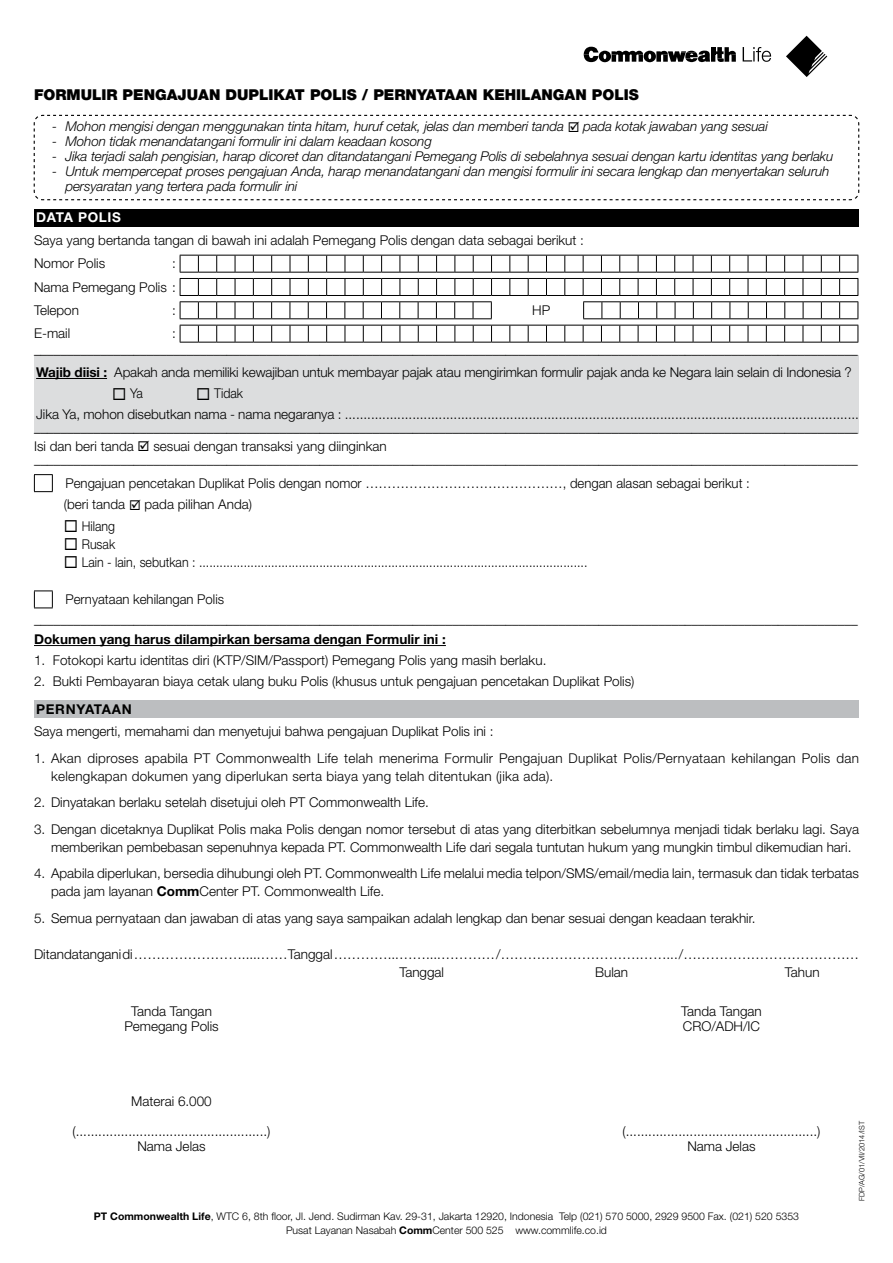
<style>
.page{position:relative;width:893px;height:1263px;background:#fff}
.page>*{position:absolute;margin:0;border:0;box-sizing:border-box;transform-origin:0 0}
.t1{font:900 15px "Helvetica Neue LT Std";color:#000}
.t2{font:300 13.5px/15px "Helvetica Neue LT Std";color:#000}
.t3{font:italic 300 13.5px/15px "Helvetica Neue LT Std";letter-spacing:-.01em;color:#000}
.t4{font:300 13.5px/21px "Helvetica Neue LT Std";color:#000;scale:.92 1}
.t5{font:300 13.5px/18px "Helvetica Neue LT Std";letter-spacing:.02em;color:#000}
.t6{font:700 13.5px "Helvetica Neue LT Std";color:#000}
.t7{font:700 13.5px "Helvetica Neue LT Std";letter-spacing:.05em;color:#000}
.t8{font:700 13.5px "Helvetica Neue LT Std";letter-spacing:.05em;color:#fff}
.t9{font:300 10.5px/13.5px "Helvetica Neue LT Std";color:#000;text-align:center}
.t10{font:300 7.5px "Helvetica Neue LT Std";color:#000}
.s1{font-weight:700}
</style>
<div class="page">
<svg style="left:743px;top:47px;width:28px;height:15px"></svg>
<svg style="left:584px;top:47px;width:152px;height:15px"></svg>
<svg style="left:786px;top:36px;width:41px;height:41px"></svg>
<div style="left:34px;top:355px;width:825px;height:78px;background:#dcddde"></div>
<hr style="left:36px;top:378px;width:71px;height:1px;background:#000">
<hr style="left:34px;top:645px;width:412px;height:1px;background:#000">
<div style="left:34px;top:209px;width:825px;height:17px;background:#000"></div>
<svg style="left:180px;top:255px;width:679px;height:64px"></svg>
<svg style="left:180px;top:325px;width:679px;height:18px"></svg>
<svg style="left:34px;top:474px;width:19px;height:18px"></svg>
<svg style="left:34px;top:590px;width:19px;height:18px"></svg>
<div style="left:34px;top:700px;width:825px;height:17px;background:#bcbec0"></div>
<svg style="left:33px;top:114px;width:827px;height:87px"></svg>
<p class="t1" style="left:34px;top:85px;width:606px">FORMULIR PENGAJUAN DUPLIKAT POLIS / PERNYATAAN KEHILANGAN POLIS</p>
<p class="t3" style="left:52px;top:118px;width:717px">- Mohon mengisi dengan menggunakan tinta hitam, huruf cetak, jelas dan memberi tanda ☑ pada kotak jawaban yang sesuai</p>
<p class="t3" style="left:52px;top:133px;width:381px">- Mohon tidak menandatangani formulir ini dalam keadaan kosong</p>
<p class="t3" style="left:52px;top:148px;width:783px">- Jika terjadi salah pengisian, harap dicoret dan ditandatangani Pemegang Polis di sebelahnya sesuai dengan kartu identitas yang berlaku</p>
<p class="t3" style="left:66px;top:163px;width:765px;text-indent:-14px">- Untuk mempercepat proses pengajuan Anda, harap menandatangani dan mengisi formulir ini secara lengkap dan menyertakan seluruh persyaratan yang tertera pada formulir ini</p>
<p class="t8" style="left:36px;top:209px;width:86px">DATA POLIS</p>
<p class="t2" style="left:34px;top:228px;width:551px;line-height:23.5px">Saya yang bertanda tangan di bawah ini adalah Pemegang Polis dengan data sebagai berikut :<br>Nomor Polis</p>
<p class="t2" style="left:34px;top:252px;width:143px;line-height:23.4px;text-align:justify;text-indent:138px">:<br>Nama Pemegang Polis :<br>Telepon</p>
<p class="t2" style="left:172px;top:303px;width:5px">:</p>
<p class="t2" style="left:532px;top:303px;width:20px">HP</p>
<p class="t2" style="left:34px;top:326px;width:38px">E-mail</p>
<p class="t2" style="left:34px;top:323px;width:825px;line-height:20.7px;text-indent:138px">: ––––––––––––––––––––––––––––––––––––––––––––––––––––––––––––––––––––––––––––––––––––––––––––––––––––––––––––––––––––––––––––</p>
<p class="t2" style="left:36px;top:365px;width:817px"><span class="s1">Wajib diisi :</span> Apakah anda memiliki kewajiban untuk membayar pajak atau mengirimkan formulir pajak anda ke Negara lain selain di Indonesia ?</p>
<p class="t4" style="left:112px;top:383px;width:35px">◻ Ya</p>
<p class="t4" style="left:36px;top:383px;width:896px;text-indent:160px">◻ Tidak<br>Jika Ya, mohon disebutkan nama - nama negaranya : .........................................................................................................................................</p>
<p class="t2" style="left:34px;top:425px;width:825px;line-height:13.5px">––––––––––––––––––––––––––––––––––––––––––––––––––––––––––––––––––––––––––––––––––––––––––––––––––––––––––––––––––––––––––––<br>Isi dan beri tanda ☑ sesuai dengan transaksi yang diinginkan</p>
<p class="t2" style="left:65px;top:454px;width:794px;line-height:19.4px;text-indent:-31px">––––––––––––––––––––––––––––––––––––––––––––––––––––––––––––––––––––––––––––––––––––––––––––––––––––––––––––––––––––––––––––<br>Pengajuan pencetakan Duplikat Polis dengan nomor ………………………………………, dengan alasan sebagai berikut :</p>
<p class="t2" style="left:64px;top:496px;width:190px">(beri tanda ☑ pada pilihan Anda)</p>
<p class="t4" style="left:64px;top:515px;width:57px">◻ Hilang</p>
<p class="t4" style="left:64px;top:533px;width:57px">◻ Rusak</p>
<p class="t4" style="left:64px;top:551px;width:571px">◻ Lain - lain, sebutkan : .................................................................................................................</p>
<p class="t2" style="left:34px;top:587px;width:825px;line-height:24.9px;text-indent:31px">Pernyataan kehilangan Polis ––––––––––––––––––––––––––––––––––––––––––––––––––––––––––––––––––––––––––––––––––––––––––––––––––––––––––––––––––––––––––––</p>
<p class="t6" style="left:34px;top:631px;width:413px">Dokumen yang harus dilampirkan bersama dengan Formulir ini :</p>
<p class="t2" style="left:34px;top:653px;width:514px">1. Fotokopi kartu identitas diri (KTP/SIM/Passport) Pemegang Polis yang masih berlaku.</p>
<p class="t2" style="left:34px;top:674px;width:602px">2. Bukti Pembayaran biaya cetak ulang buku Polis (khusus untuk pengajuan pencetakan Duplikat Polis)</p>
<p class="t7" style="left:36px;top:700px;width:97px">PERNYATAAN</p>
<p class="t2" style="left:34px;top:723px;width:461px">Saya mengerti, memahami dan menyetujui bahwa pengajuan Duplikat Polis ini :</p>
<p class="t5" style="left:51px;top:748px;width:809px;text-indent:-17px">1. Akan diproses apabila PT Commonwealth Life telah menerima Formulir Pengajuan Duplikat Polis/Pernyataan kehilangan Polis dan kelengkapan dokumen yang diperlukan serta biaya yang telah ditentukan (jika ada).</p>
<p class="t2" style="left:34px;top:794px;width:396px">2. Dinyatakan berlaku setelah disetujui oleh PT Commonwealth Life.</p>
<p class="t2" style="left:51px;top:819px;width:809px;line-height:18px;text-indent:-17px">3. Dengan dicetaknya Duplikat Polis maka Polis dengan nomor tersebut di atas yang diterbitkan sebelumnya menjadi tidak berlaku lagi. Saya memberikan pembebasan sepenuhnya kepada PT. Commonwealth Life dari segala tuntutan hukum yang mungkin timbul dikemudian hari.</p>
<p class="t2" style="left:51px;top:864px;width:809px;line-height:18px;text-indent:-17px">4. Apabila diperlukan, bersedia dihubungi oleh PT. Commonwealth Life melalui media telpon/SMS/email/media lain, termasuk dan tidak terbatas pada jam layanan <span class="s1">Comm</span>Center PT. Commonwealth Life.</p>
<p class="t2" style="left:34px;top:910px;width:723px">5. Semua pernyataan dan jawaban di atas yang saya sampaikan adalah lengkap dan benar sesuai dengan keadaan terakhir.</p>
<p class="t2" style="left:399px;top:944px;width:461px;line-height:18px;text-indent:-365px">Ditandatangani di …………………….....……Tanggal …………...……....………… /………………………….……... /…………………………………<br>Tanggal</p>
<p class="t2" style="left:595px;top:964px;width:35px">Bulan</p>
<p class="t2" style="left:785px;top:964px;width:36px">Tahun</p>
<p class="t2" style="left:124px;top:1004px;width:96px;text-align:center">Tanda Tangan<br>Pemegang Polis</p>
<p class="t2" style="left:131px;top:1094px;width:82px">Materai 6.000</p>
<p class="t2" style="left:73px;top:1124px;width:199px;text-align:center">(...................................................)<br>Nama Jelas</p>
<p class="t2" style="left:681px;top:1004px;width:82px">Tanda Tangan<br>CRO/ADH/IC</p>
<p class="t2" style="left:622px;top:1124px;width:199px;text-align:center">(...................................................)<br>Nama Jelas</p>
<p class="t9" style="left:94px;top:1209px;width:707px"><span class="s1">PT Commonwealth Life</span>, WTC 6, 8th floor, Jl. Jend. Sudirman Kav. 29-31, Jakarta 12920, Indonesia Telp (021) 570 5000, 2929 9500 Fax. (021) 520 5353<br>Pusat Layanan Nasabah <span class="s1">Comm</span>Center 500 525 www.commlife.co.id</p>
<p class="t10" style="left:857px;top:1201px;width:82px;rotate:-90deg">FDP/AG/01/VII/2014/IST</p>
</div>
